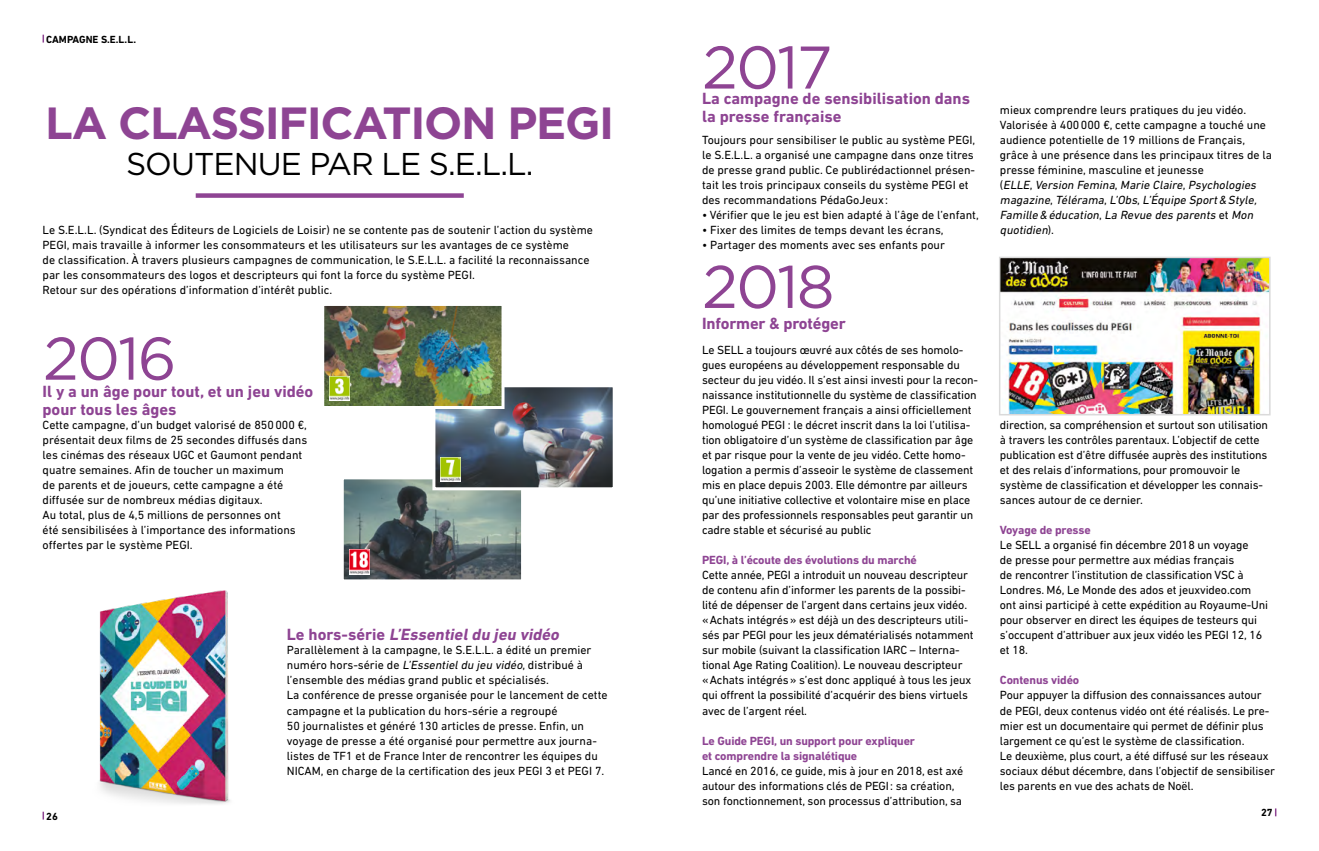
<style>
.page{position:relative;width:1319px;height:851px;background:#fff}
.page>*{position:absolute;margin:0;border:0;box-sizing:border-box;transform-origin:0 0}
.t1{font:60px "Gotham";letter-spacing:-.03em;color:#8e4493}
.t2{font:700 45px "Gotham";letter-spacing:-.03em;color:#8e4493}
.t3{font:31.5px "Gotham";letter-spacing:-.03em;color:#000}
.t4{font:700 16.5px/18px "DIN Next LT Pro";color:#8e4493}
.t5{font:italic 700 16.5px "DIN Next LT Pro";color:#8e4493}
.t6{font:12px/15px "DIN Next LT Pro";letter-spacing:-.01em;color:#000}
.t7{font:700 12px/15px "DIN Next LT Pro";letter-spacing:-.01em;color:#8e4493}
.t8{font:700 10.5px "DIN Next LT Pro";color:#000}
.s1{font-style:normal}
.s2{font-style:italic}
</style>
<div class="page">
<div style="left:196px;top:193px;width:267px;height:5px;background:#8e4493"></div>
<img style="left:99px;top:590px;width:131px;height:214px">
<img style="left:324px;top:306px;width:289px;height:274px">
<img style="left:329px;top:376px;width:20px;height:24px">
<img style="left:1001px;top:259px;width:266px;height:153px">
<div style="left:998px;top:256px;width:272px;height:159px;border:2px solid #dadada"></div>
<p class="t8" style="left:46px;top:33px;width:91px">CAMPAGNE S.E.L.L.</p>
<h2 class="t2" style="left:45px;top:93px;width:570px">LA CLASSIFICATION PEGI</h2>
<h3 class="t3" style="left:126px;top:144px;width:409px">SOUTENUE PAR LE S.E.L.L.</h3>
<p class="t6" style="left:43px;top:222px;width:552px">Le S.E.L.L. (Syndicat des Éditeurs de Logiciels de Loisir) ne se contente pas de soutenir l’action du système PEGI, mais travaille à informer les consommateurs et les utilisateurs sur les avantages de ce système<br>de classification. À travers plusieurs campagnes de communication, le S.E.L.L. a facilité la reconnaissance par les consommateurs des logos et descripteurs qui font la force du système PEGI.<br>Retour sur des opérations d’information d’intérêt public.</p>
<h1 class="t1" style="left:43px;top:320px;width:135px">2016</h1>
<h3 class="t4" style="left:43px;top:382px;width:272px">Il y a un âge pour tout, et un jeu vidéo pour tous les âges</h3>
<p class="t6" style="left:43px;top:417px;width:266px">Cette campagne, d’un budget valorisé de 850000 €, présentait deux films de 25 secondes diffusés dans les cinémas des réseaux UGC et Gaumont pendant quatre semaines. Afin de toucher un maximum<br>de parents et de joueurs, cette campagne a été diffusée sur de nombreux médias digitaux.<br>Au total, plus de 4,5 millions de personnes ont<br>été sensibilisées à l’importance des informations offertes par le système PEGI.</p>
<h3 class="t5" style="left:287px;top:624px;width:277px"><span class="s1">L e h o rs - s é r i e</span> L’Essentieldu jeu vidéo</h3>
<p class="t6" style="left:287px;top:642px;width:322px">Parallèlement à la campagne, le S.E.L.L. a édité un premier numéro hors-série de <span class="s2">L’Essentieldu jeu vidéo</span>, distribué à l’ensemble des médias grand public et spécialisés.<br>La conférence de presse organisée pour le lancement de cette campagne et la publication du hors-série a regroupé<br>50 journalistes et généré 130 articles de presse. Enfin, un voyage de presse a été organisé pour permettre aux journa&shy;listes de TF1 et de France Inter de rencontrer les équipes du NICAM, en charge de la certification des jeux PEGI 3 et PEGI 7.</p>
<h1 class="t1" style="left:702px;top:29px;width:132px">2017</h1>
<h3 class="t4" style="left:702px;top:89px;width:269px">La campagne de sensibilisation dans la presse française</h3>
<p class="t6" style="left:702px;top:132px;width:275px">Toujours pour sensibiliser le public au système PEGI, le S.E.L.L. a organisé une campagne dans onze titres de presse grand public. Ce publirédactionnel présen&shy;tait les trois principaux conseils du système PEGI et des recommandations PédaGoJeux :</p>
<p class="t6" style="left:702px;top:207px;width:278px">• Vérifier que le jeu est bien adapté à l’âge de l’enfant,</p>
<p class="t6" style="left:702px;top:222px;width:243px">• Fixer des limites de temps devant les écrans,</p>
<p class="t6" style="left:702px;top:237px;width:244px">• Partager des moments avec ses enfants pour</p>
<h1 class="t1" style="left:702px;top:248px;width:134px">2018</h1>
<h3 class="t4" style="left:702px;top:314px;width:145px">Informer &amp; protéger</h3>
<p class="t6" style="left:702px;top:342px;width:277px">Le SELL a toujours œuvré aux côtés de ses homolo&shy;gues européens au développement responsable du secteur du jeu vidéo. Il s’est ainsi investi pour la recon&shy;naissance institutionnelle du système de classification PEGI. Le gouvernement français a ainsi officiellement homologué PEGI : le décret inscrit dans la loi l’utilisa&shy;tion obligatoire d’un système de classification par âge et par risque pour la vente de jeu vidéo. Cette homo&shy;logation a permis d’asseoir le système de classement mis en place depuis 2003. Elle démontre par ailleurs qu’une initiative collective et volontaire mise en place par des professionnels responsables peut garantir un cadre stable et sécurisé au public</p>
<p class="t7" style="left:702px;top:552px;width:216px">PEGI, à l’écoute des évolutions du marché</p>
<p class="t6" style="left:702px;top:567px;width:273px">Cette année, PEGI a introduit un nouveau descripteur de contenu afin d’informer les parents de la possibi&shy;lité de dépenser de l’argent dans certains jeux vidéo. «Achats intégrés» est déjà un des descripteurs utili&shy;sés par PEGI pour les jeux dématérialisés notamment sur mobile (suivant la classification IARC – Interna&shy;tional Age Rating Coalition). Le nouveau descripteur «Achats intégrés» s’est donc appliqué à tous les jeux qui offrent la possibilité d’acquérir des biens virtuels avec de l’argent réel.</p>
<p class="t7" style="left:702px;top:732px;width:214px">Le Guide PEGI, un support pour expliquer et comprendre la signalétique</p>
<p class="t6" style="left:702px;top:762px;width:263px">Lancé en 2016, ce guide, mis à jour en 2018, est axé autour des informations clés de PEGI: sa création, son fonctionnement, son processus d’attribution, sa</p>
<p class="t6" style="left:999px;top:102px;width:273px">mieux comprendre leurs pratiques du jeu vidéo.<br>Valorisée à 400000 €, cette campagne a touché une audience potentielle de 19 millions de Français, grâce à une présence dans les principaux titres de la presse féminine, masculine et jeunesse<br>( <span class="s2">ELLE</span>, <span class="s2">Version Femina</span>, <span class="s2">Marie Claire</span>, <span class="s2">Psychologies magazine</span>, <span class="s2">Télérama</span>, <span class="s2">L’Obs</span>, <span class="s2">L’Équipe Sport&amp;Style, Famille&amp;éducation</span>, <span class="s2">La Revue des parents</span> e t <span class="s2">Mon quotidien</span>) .</p>
<p class="t6" style="left:999px;top:417px;width:270px">direction, sa compréhension et surtout son utilisation à travers les contrôles parentaux. L’objectif de cette publication est d’être diffusée auprès des institutions et des relais d’informations, pour promouvoir le système de classification et développer les connais&shy;sances autour de ce dernier.</p>
<p class="t7" style="left:999px;top:522px;width:92px">Voyage de presse</p>
<p class="t6" style="left:999px;top:537px;width:270px">Le SELL a organisé fin décembre 2018 un voyage<br>de presse pour permettre aux médias français<br>de rencontrer l’institution de classification VSC à Londres. M6, Le Monde des ados et jeuxvideo.com ont ainsi participé à cette expédition au Royaume-Uni pour observer en direct les équipes de testeurs qui s’occupent d’attribuer aux jeux vidéo les PEGI 12, 16 et 18.</p>
<p class="t7" style="left:999px;top:672px;width:81px">Contenus vidéo</p>
<p class="t6" style="left:999px;top:687px;width:276px">Pour appuyer la diffusion des connaissances autour de PEGI, deux contenus vidéo ont été réalisés. Le pre&shy;mier est un documentaire qui permet de définir plus largement ce qu’est le système de classification.<br>Le deuxième, plus court, a été diffusé sur les réseaux sociaux début décembre, dans l’objectif de sensibiliser les parents en vue des achats de Noël.</p>
<p class="t8" style="left:46px;top:809px;width:13px">26</p>
<p class="t8" style="left:1260px;top:806px;width:13px">27</p>
</div>
